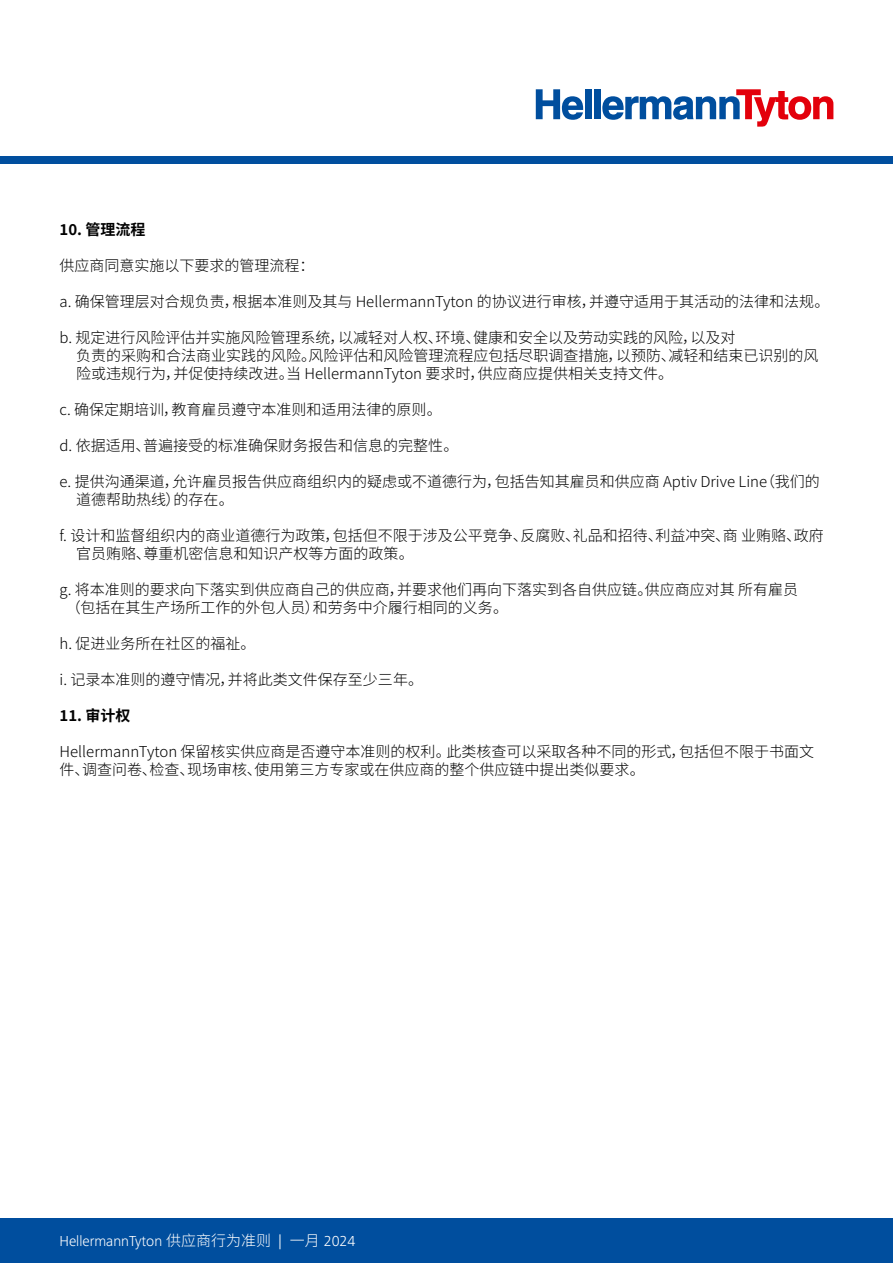
<style>
.page{position:relative;width:893px;height:1263px;background:#fff}
.page>*{position:absolute;margin:0;border:0;box-sizing:border-box;transform-origin:0 0}
.t1{font:300 15px/18px "Source Han Sans CN";color:#000}
.t2{font:300 15px "Frutiger Next LTW1 G";color:#fff}
.t3{font:700 15px "Source Han Sans CN";color:#000}
.s1{font-family:"Source Han Sans CN"}
</style>
<div class="page">
<div style="left:585px;top:89px;width:6px;height:30px;background:#004e9e"></div>
<div style="left:594px;top:89px;width:7px;height:30px;background:#004e9e"></div>
<svg style="left:536px;top:89px;width:47px;height:31px"></svg>
<svg style="left:602px;top:89px;width:231px;height:38px"></svg>
<div style="left:0;top:1218px;width:893px;height:45px;background:#004e9e"></div>
<div style="left:0;top:156px;width:893px;height:8px;background:#004e9e"></div>
<p class="t3" style="left:60px;top:221px;width:87px">10. 管理流程</p>
<p class="t1" style="left:60px;top:257px;width:256px">供应商同意实施以下要求的管理流程：</p>
<p class="t1" style="left:60px;top:293px;width:771px">a. 确保管理层对合规负责，根据本准则及其与 HellermannTyton 的协议进行审核，并遵守适用于其活动的法律和法规。</p>
<p class="t1" style="left:76px;top:329px;width:744px;text-indent:-16px">b. 规定进行风险评估并实施风险管理系统，以减轻对人权、环境、健康和安全以及劳动实践的风险，以及对<br>负责的采购和合法商业实践的风险。风险评估和风险管理流程应包括尽职调查措施，以预防、减轻和结束已识别的风险或违规行为，并促使持续改进。当 HellermannTyton 要求时，供应商应提供相关支持文件。</p>
<p class="t1" style="left:60px;top:401px;width:384px">c. 确保定期培训，教育雇员遵守本准则和适用法律的原则。</p>
<p class="t1" style="left:60px;top:437px;width:400px">d. 依据适用、普遍接受的标准确保财务报告和信息的完整性。</p>
<p class="t1" style="left:76px;top:473px;width:745px;text-indent:-16px">e. 提供沟通渠道，允许雇员报告供应商组织内的疑虑或不道德行为，包括告知其雇员和供应商 Aptiv Drive Line（我们的道德帮助热线）的存在。</p>
<p class="t1" style="left:76px;top:527px;width:749px;text-indent:-16px">f. 设计和监督组织内的商业道德行为政策，包括但不限于涉及公平竞争、反腐败、礼品和招待、利益冲突、商 业贿赂、政府官员贿赂、尊重机密信息和知识产权等方面的政策。</p>
<p class="t1" style="left:66px;top:581px;width:734px;text-indent:-6px">g. 将本准则的要求向下落实到供应商自己的供应商，并要求他们再向下落实到各自供应链。供应商应对其 所有雇员（包括在其生产场所工作的外包人员）和劳务中介履行相同的义务。</p>
<p class="t1" style="left:60px;top:635px;width:198px">h. 促进业务所在社区的福祉。</p>
<p class="t1" style="left:60px;top:671px;width:365px">i. 记录本准则的遵守情况，并将此类文件保存至少三年。</p>
<p class="t3" style="left:60px;top:707px;width:72px">11. 审计权</p>
<p class="t1" style="left:60px;top:743px;width:756px">HellermannTyton 保留核实供应商是否遵守本准则的权利。此类核查可以采取各种不同的形式，包括但不限于书面文件、调查问卷、检查、现场审核、使用第三方专家或在供应商的整个供应链中提出类似要求。</p>
<p class="t2" style="left:60px;top:1232px;width:297px">HellermannTyton <span class="s1">供应商行为准则</span> | <span class="s1">一月</span> 2024</p>
</div>
